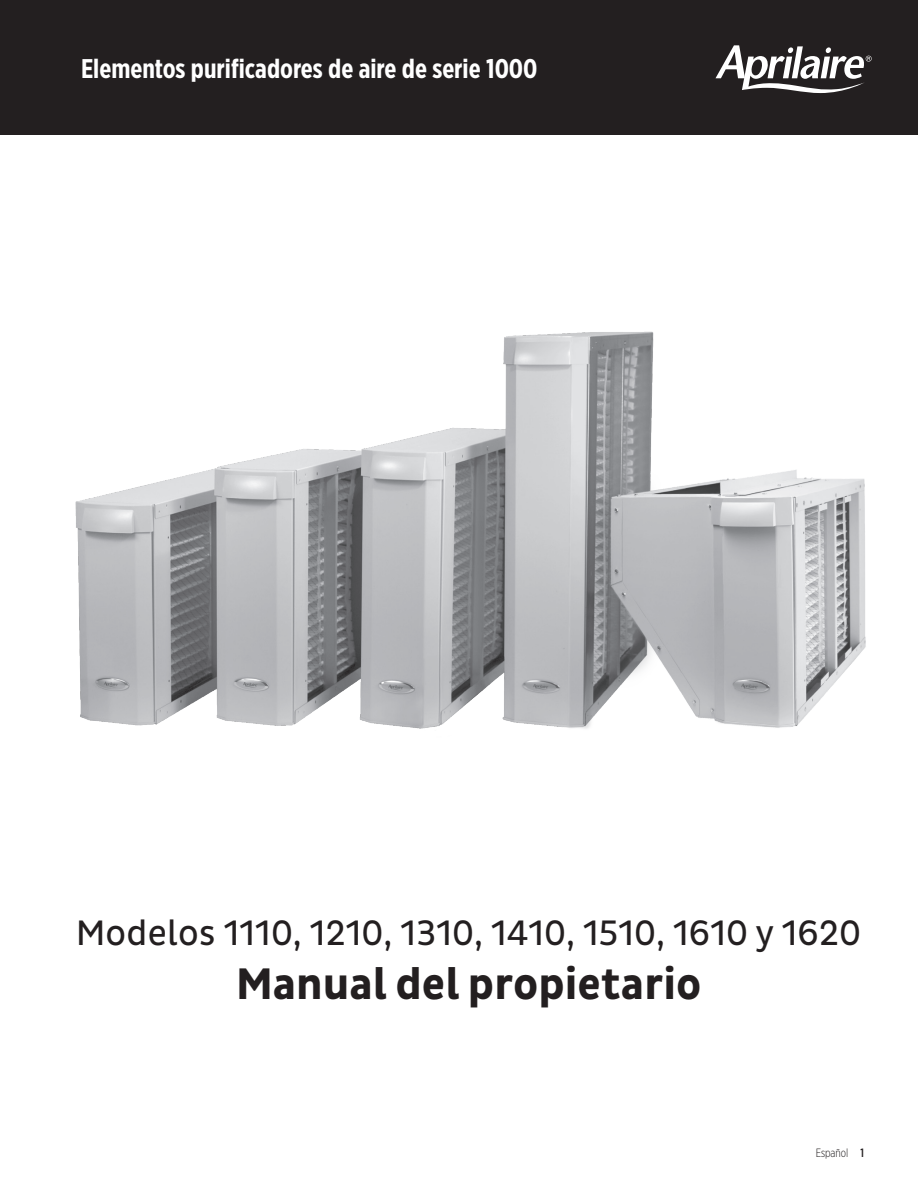
<style>
.page{position:relative;width:918px;height:1188px;background:#fff}
.page>*{position:absolute;margin:0;border:0;box-sizing:border-box;transform-origin:0 0}
.t1{font:700 45px "Pluto Sans Cond";color:#231f20}
.t2{font:36px "Pluto Sans Cond";letter-spacing:.01em;color:#231f20}
.t3{font:700 27px "Gotham X Narrow";color:#fff}
.t4{font:300 12px "Gotham X Narrow";color:#231f20}
.s1{font-weight:500}
</style>
<div class="page">
<div style="left:0;top:0;width:918px;height:135px;background:#231f20"></div>
<svg style="left:716px;top:45px;width:156px;height:48px"></svg>
<img style="left:75px;top:331px;width:791px;height:398px">
<p class="t3" style="left:81px;top:52px;width:458px">Elementos purificadores de aire de serie 1000</p>
<p class="t2" style="left:76px;top:912px;width:787px">Modelos 1110, 1210, 1310, 1410, 1510, 1610 y 1620</p>
<p class="t1" style="left:236px;top:958px;width:467px">Manual del propietario</p>
<p class="t4" style="left:816px;top:1146px;width:50px">Español <span class="s1">1</span></p>
</div>
